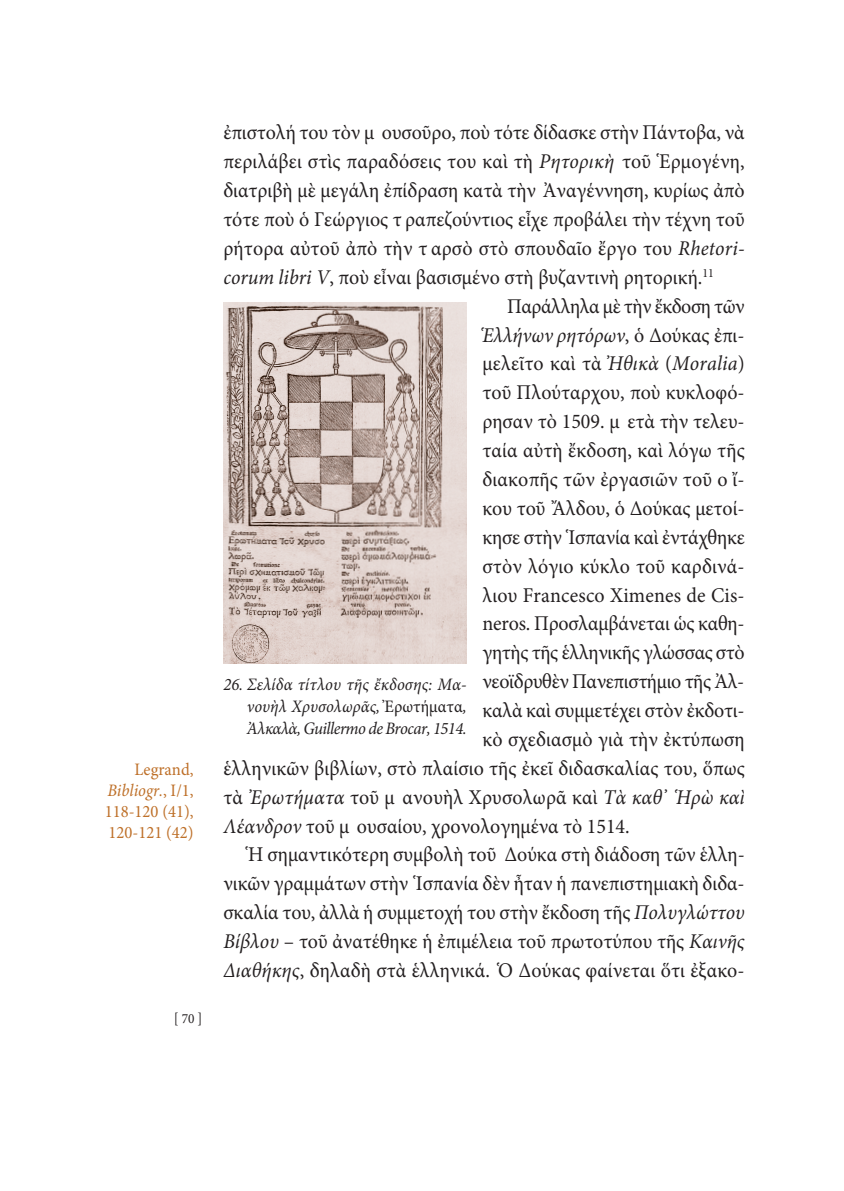
<style>
.page{position:relative;width:844px;height:1191px;background:#fff}
.page>*{position:absolute;margin:0;border:0;box-sizing:border-box;transform-origin:0 0}
.t1{font:21px "Minion Pro";color:#231f20;scale:.95 1}
.t2{font:italic 21px "Minion Pro";letter-spacing:-.01em;color:#231f20;scale:.95 1}
.t3{font:21px "Minion Pro";letter-spacing:-.02em;color:#231f20;scale:.95 1}
.t4{font:italic 17.5px/21.9px "Minion Pro";letter-spacing:-.03em;color:#231f20;text-align:justify;scale:.95 1}
.t5{font:17.5px/21px "Minion Pro";color:#be7029;text-align:justify;scale:.95 1}
.t6{font:14.88px "Minion Pro";color:#231f20;scale:.95 1}
.s1{font-style:italic}
.s2{font-size:14px}
.s3{font-style:normal}
</style>
<div class="page">
<img style="left:223px;top:303px;width:243px;height:360px">
<p class="t5" style="left:105px;top:759px;width:95px;text-indent:30px">Legrand, <span class="s1">Bibliogr.</span>, I/1, 118-120 (41), 120-121 (42)</p>
<p class="t6" style="left:174px;top:1008px;width:32px">[<span class="s2">70</span>]</p>
<p class="t1" style="left:223px;top:119px;width:550px">ἐπιστολή του τὸν µ ουσοῦρο, ποὺ τότε δίδασκε στὴν Πάντοβα, νὰ</p>
<p class="t1" style="left:223px;top:147px;width:550px">περιλάβει στὶς παραδόσεις του καὶ τὴ <span class="s1">Ρητορικὴ</span> τοῦ Ἑρµογένη,</p>
<p class="t1" style="left:223px;top:176px;width:550px">διατριβὴ µὲ µε γάλη ἐπίδραση κατὰ τὴν Ἀναγέννηση, κυρίως ἀπὸ</p>
<p class="t1" style="left:223px;top:205px;width:550px">τό τε ποὺ ὁ Γεώργιος τ ραπεζούντιος εἶχε προβάλει τὴν τέχνη τοῦ</p>
<p class="t1" style="left:223px;top:234px;width:550px">ρήτο ρα αὐτοῦ ἀπὸ τὴν τ αρσὸ στὸ σπου δαῖο ἔργο του <span class="s1">Rhe tori -</span></p>
<p class="t1" style="left:223px;top:269px;width:517px"><span class="s1">corum libri V</span>, ποὺ εἶναι βασισµένο στὴ βυζαντινὴ ρητορική.<sup>11</sup></p>
<p class="t3" style="left:507px;top:292px;width:251px">Παράλληλα µὲ τὴν ἔκδοση τῶν</p>
<p class="t2" style="left:482px;top:327px;width:277px">Ἑλλήνων ρητόρων<span class="s3">, ὁ ∆ούκας ἐπι -</span></p>
<p class="t1" style="left:482px;top:350px;width:277px">µελεῖτο καὶ τὰ <span class="s1">Ἠθικὰ</span> (<span class="s1">Mora lia</span>)</p>
<p class="t1" style="left:482px;top:378px;width:277px">τοῦ Πλούταρχου, ποὺ κυκλοφό-</p>
<p class="t1" style="left:482px;top:407px;width:277px">ρησαν τὸ 1509. µ ετὰ τὴν τελευ-</p>
<p class="t1" style="left:482px;top:436px;width:277px">ταία αὐτὴ ἔκ δοση, καὶ λόγω τῆς</p>
<p class="t1" style="left:482px;top:465px;width:277px">διακοπῆς τῶν ἐργασιῶν τοῦ ο ἴ -</p>
<p class="t1" style="left:482px;top:494px;width:277px">κου τοῦ Ἄλδου, ὁ ∆ούκας µετοί-</p>
<p class="t1" style="left:482px;top:523px;width:277px">κησε στὴν Ἱσπανία καὶ ἐντάχθηκε</p>
<p class="t1" style="left:482px;top:552px;width:277px">στὸν λόγιο κύκλο τοῦ καρδινά -</p>
<p class="t1" style="left:482px;top:581px;width:277px">λιου Francesco Ximenes de Cis-</p>
<p class="t1" style="left:482px;top:609px;width:277px">neros. Προσλαµβάνεται ὡς καθη-</p>
<p class="t1" style="left:482px;top:638px;width:277px">γητὴς τῆς ἑλληνικῆς γλώσσας στὸ</p>
<p class="t1" style="left:482px;top:667px;width:277px">νεοϊδρυθὲν Πανεπιστήµιο τῆς Ἀλ -</p>
<p class="t1" style="left:482px;top:696px;width:277px">καλὰ καὶ συµµετέχει στὸν ἐκδοτι -</p>
<p class="t1" style="left:482px;top:725px;width:277px">κὸ σχεδιασµὸ γιὰ τὴν ἐκτύπωση</p>
<p class="t1" style="left:223px;top:754px;width:550px">ἑλληνικῶν βιβλίων, στὸ πλαίσιο τῆς ἐκεῖ διδασκαλίας του, ὅπως</p>
<p class="t1" style="left:223px;top:783px;width:550px">τὰ <span class="s1">Ἐρωτήματα</span> τοῦ µ ανουὴλ Χρυσολωρᾶ καὶ <span class="s1">Τὰ καθ’ Ἡρὼ καὶ</span></p>
<p class="t1" style="left:223px;top:812px;width:429px"><span class="s1">Λέανδρον</span> τοῦ µ ουσαίου, χρονολογηµένα τὸ 1514.</p>
<p class="t1" style="left:248px;top:840px;width:524px">Ἡ σηµαντικότερη συµβολὴ τοῦ ∆ούκα στὴ διάδοση τῶν ἑλλη-</p>
<p class="t1" style="left:223px;top:869px;width:550px">νικῶν γραµµάτων στὴν Ἱσπανία δὲν ἦταν ἡ πανεπιστηµιακὴ διδα-</p>
<p class="t1" style="left:223px;top:898px;width:550px">σκαλία του, ἀλλὰ ἡ συµµετοχή του στὴν ἔκδοση τῆς <span class="s1">Πολυγλώττου</span></p>
<p class="t1" style="left:223px;top:927px;width:550px"><span class="s1">Βίβλου</span> – τοῦ ἀνατέθηκε ἡ ἐπιµέλεια τοῦ πρωτοτύπου τῆς <span class="s1">Καινῆς</span></p>
<p class="t1" style="left:223px;top:956px;width:550px"><span class="s1">Διαθήκης</span>, δηλαδὴ στὰ ἑλληνικά. Ὁ ∆ούκας φαίνε ται ὅτι ἐξακο-</p>
<p class="t4" style="left:247px;top:675px;width:233px;text-indent:-23px">26. Σελίδα τίτλου τῆς ἔκδοσης: Μα&shy;νουὴλ Χρυσολωρᾶς, <span class="s3">Ἐρωτήµατα</span>, Ἀλκαλὰ, Guillermo de Brocar, 1514.</p>
</div>
